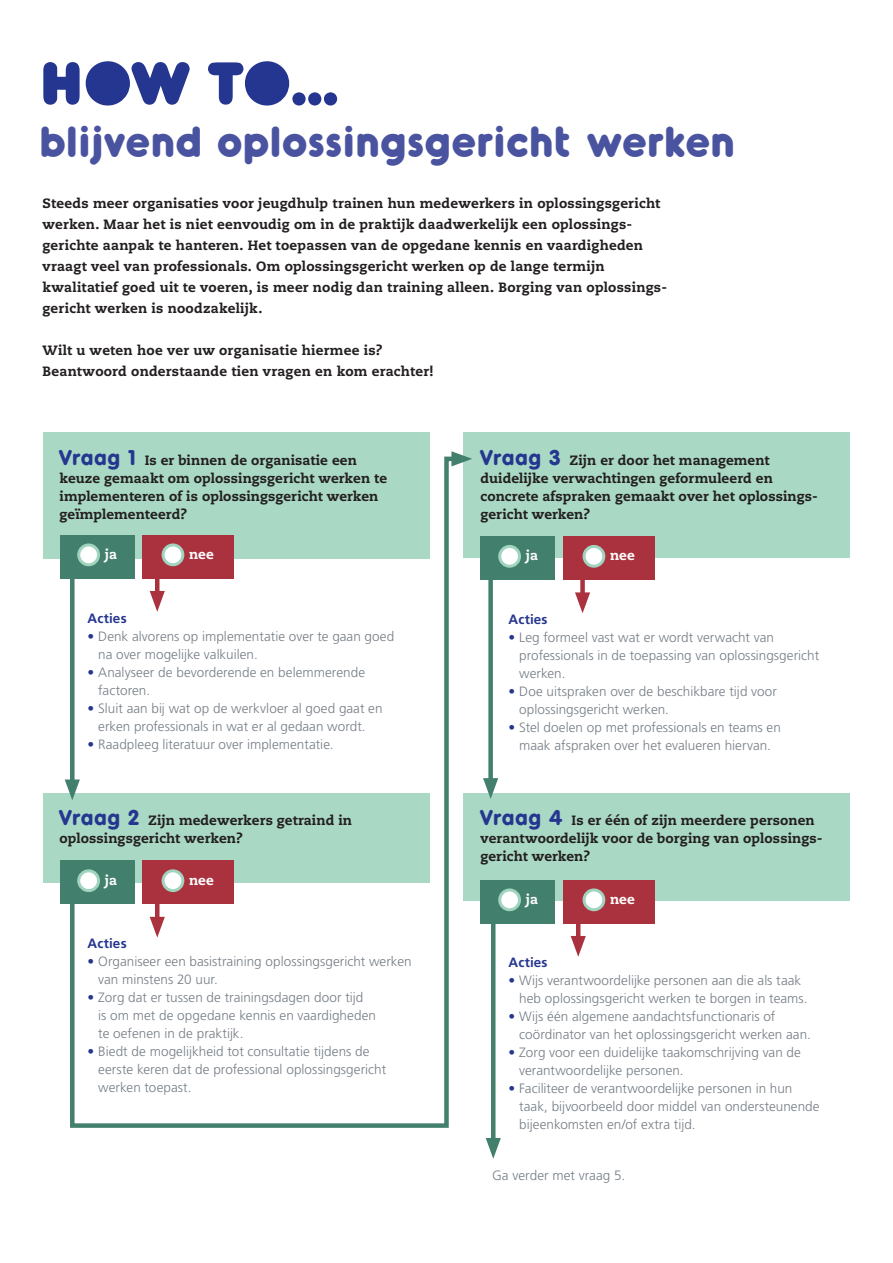
<style>
.page{position:relative;width:893px;height:1263px;background:#fff}
.page>*{position:absolute;margin:0;border:0;box-sizing:border-box;transform-origin:0 0}
.t1{font:900 63px "Baruta";color:#253690}
.t2{font:700 46.5px "Oduda";letter-spacing:.03em;color:#4a539f}
.acties{font:300 13.5px/18px "Frutiger LT Std";letter-spacing:.005em;color:#757e86}
.intro{font:800 13.5px/21px "Caecilia LT Std";letter-spacing:.01em;color:#231f20}
.acties_kopje{font:700 13.5px "Frutiger LT Std";letter-spacing:.01em;color:#253690}
.inspringen{font:800 13.5px "Caecilia LT Std";letter-spacing:-.005em;color:#fff}
.s1{font-family:"VAG Rounded";font-weight:900;font-size:21px;color:#253690}
.s2{color:#253690}
</style>
<div class="page">
<div style="left:43px;top:432px;width:386px;height:126px;background:#a9d8c4"></div>
<div style="left:463px;top:793px;width:387px;height:107px;background:#a9d8c4"></div>
<div style="left:43px;top:793px;width:386px;height:89px;background:#a9d8c4"></div>
<div style="left:463px;top:432px;width:387px;height:126px;background:#a9d8c4"></div>
<div style="left:563px;top:880px;width:92px;height:43px;background:#aa323e"></div>
<div style="left:563px;top:536px;width:92px;height:44px;background:#aa323e"></div>
<div style="left:60px;top:535px;width:74px;height:43px;background:#437f6d"></div>
<div style="left:480px;top:880px;width:75px;height:43px;background:#437f6d"></div>
<div style="left:60px;top:860px;width:74px;height:44px;background:#437f6d"></div>
<div style="left:480px;top:536px;width:75px;height:44px;background:#437f6d"></div>
<div style="left:584px;top:890px;width:20px;height:20px;background:#fff;border-radius:50%"></div>
<div style="left:583px;top:888px;width:22px;height:23px;border:3px solid #a1d4be;border-radius:50%"></div>
<div style="left:584px;top:546px;width:20px;height:20px;background:#fff;border-radius:50%"></div>
<div style="left:583px;top:545px;width:22px;height:23px;border:3px solid #a1d4be;border-radius:50%"></div>
<div style="left:500px;top:890px;width:19px;height:20px;background:#fff;border-radius:50%"></div>
<div style="left:498px;top:888px;width:23px;height:23px;border:3px solid #a1d4be;border-radius:50%"></div>
<div style="left:500px;top:546px;width:19px;height:20px;background:#fff;border-radius:50%"></div>
<div style="left:498px;top:545px;width:23px;height:23px;border:3px solid #a1d4be;border-radius:50%"></div>
<hr style="left:576px;top:915px;width:4px;height:29px;background:#aa323e">
<svg style="left:571px;top:936px;width:15px;height:21px"></svg>
<div style="left:580px;top:571px;width:5px;height:30px;background:#aa323e"></div>
<svg style="left:575px;top:592px;width:15px;height:21px"></svg>
<svg style="left:65px;top:779px;width:3px;height:9px"></svg>
<hr style="left:491px;top:915px;width:4px;height:231px;background:#437f6d">
<svg style="left:486px;top:1138px;width:15px;height:21px"></svg>
<div style="left:488px;top:580px;width:5px;height:206px;background:#437f6d"></div>
<svg style="left:483px;top:778px;width:15px;height:21px"></svg>
<svg style="left:68px;top:454px;width:396px;height:674px"></svg>
<svg style="left:451px;top:451px;width:21px;height:15px"></svg>
<p class="t1" style="left:40px;top:42px;width:299px">HOW TO…</p>
<p class="t2" style="left:40px;top:124px;width:695px">blijvend oplossingsgericht werken</p>
<p class="intro" style="left:43px;top:193px;width:619px">Steeds meer organisaties voor jeugdhulp trainen hun medewerkers in oplossingsgericht werken. Maar het is niet eenvoudig om in de praktijk daadwerkelijk een oplossings&shy;gerichte aanpak te hanteren. Het toepassen van de opgedane kennis en vaardigheden vraagt veel van professionals. Om oplossingsgericht werken op de lange termijn</p>
<p class="intro" style="left:43px;top:277px;width:626px">kwalitatief goed uit te voeren, is meer nodig dan training alleen. Borging van oplossings&shy;gericht werken is noodzakelijk.</p>
<p class="intro" style="left:43px;top:340px;width:341px">Wilt u weten hoe ver uw organisatie hiermee is?</p>
<p class="intro" style="left:43px;top:361px;width:392px">Beantwoord onderstaande tien vragen en kom erachter!</p>
<p class="intro" style="left:60px;top:449px;width:299px"><span class="s1">Vraag 1</span> Is er binnen de organisatie een</p>
<p class="intro" style="left:60px;top:469px;width:329px;line-height:18px">keuze gemaakt om oplossingsgericht werken te implementeren of is oplossingsgericht werken</p>
<p class="intro" style="left:60px;top:503px;width:129px">geïmplementeerd?</p>
<p class="intro" style="left:480px;top:450px;width:290px"><span class="s1">Vraag 3</span> Zijn er door het management</p>
<p class="intro" style="left:480px;top:468px;width:294px">duidelijke verwachtingen geformuleerd en</p>
<p class="intro" style="left:480px;top:486px;width:339px">concrete afspraken gemaakt over het oplossings-</p>
<p class="intro" style="left:480px;top:504px;width:111px">gericht werken?</p>
<p class="inspringen" style="left:105px;top:546px;width:14px">ja</p>
<p class="inspringen" style="left:610px;top:547px;width:26px">nee</p>
<p class="inspringen" style="left:526px;top:547px;width:14px">ja</p>
<p class="inspringen" style="left:189px;top:546px;width:26px">nee</p>
<p class="acties_kopje" style="left:88px;top:610px;width:41px">Acties</p>
<p class="acties" style="left:98px;top:627px;width:298px;text-indent:-11px"><span class="s2">•</span> Denk alvorens op implementatie over te gaan goed na over mogelijke valkuilen.</p>
<p class="acties" style="left:98px;top:663px;width:268px;text-indent:-11px"><span class="s2">•</span> Analyseer de bevorderende en belemmerende factoren.</p>
<p class="acties" style="left:88px;top:699px;width:296px;text-align:center"><span class="s2">•</span> Sluit aan bij wat op de werkvloer al goed gaat en erken professionals in wat er al gedaan wordt.</p>
<p class="acties" style="left:88px;top:735px;width:248px"><span class="s2">•</span> Raadpleeg literatuur over implementatie.</p>
<p class="intro" style="left:60px;top:809px;width:294px"><span class="s1">Vraag 2</span> Zijn medewerkers getraind in</p>
<p class="intro" style="left:60px;top:827px;width:184px">oplossingsgericht werken?</p>
<p class="inspringen" style="left:105px;top:871px;width:14px">ja</p>
<p class="inspringen" style="left:189px;top:871px;width:26px">nee</p>
<p class="acties_kopje" style="left:88px;top:935px;width:41px">Acties</p>
<p class="acties" style="left:98px;top:952px;width:315px;text-indent:-11px"><span class="s2">•</span> Organiseer een basistraining oplossingsgericht werken van minstens 20 uur.</p>
<p class="acties" style="left:98px;top:988px;width:279px;text-indent:-11px"><span class="s2">•</span> Zorg dat er tussen de trainingsdagen door tijd<br>is om met de opgedane kennis en vaardigheden te oefenen in de praktijk.</p>
<p class="acties" style="left:98px;top:1042px;width:289px;text-indent:-11px"><span class="s2">•</span> Biedt de mogelijkheid tot consultatie tijdens de eerste keren dat de professional oplossingsgericht werken toepast.</p>
<p class="acties_kopje" style="left:509px;top:611px;width:41px">Acties</p>
<p class="acties" style="left:519px;top:629px;width:301px;text-indent:-11px"><span class="s2">•</span> Leg formeel vast wat er wordt verwacht van professionals in de toepassing van oplossingsgericht werken.</p>
<p class="acties" style="left:519px;top:683px;width:259px;text-indent:-11px"><span class="s2">•</span> Doe uitspraken over de beschikbare tijd voor oplossingsgericht werken.</p>
<p class="acties" style="left:509px;top:719px;width:274px;text-align:center"><span class="s2">•</span> Stel doelen op met professionals en teams en maak afspraken over het evalueren hiervan.</p>
<p class="intro" style="left:480px;top:811px;width:343px;line-height:18px"><span class="s1">Vraag 4</span> Is er één of zijn meerdere personen verantwoordelijk voor de borging van oplossings&shy;gericht werken?</p>
<p class="inspringen" style="left:526px;top:891px;width:14px">ja</p>
<p class="inspringen" style="left:610px;top:891px;width:26px">nee</p>
<p class="acties_kopje" style="left:509px;top:954px;width:41px">Acties</p>
<p class="acties" style="left:519px;top:971px;width:290px;text-indent:-11px"><span class="s2">•</span> Wijs verantwoordelijke personen aan die als taak heb oplossingsgericht werken te borgen in teams.</p>
<p class="acties" style="left:519px;top:1007px;width:293px;text-indent:-11px"><span class="s2">•</span> Wijs één algemene aandachtsfunctionaris of coördinator van het oplossingsgericht werken aan.</p>
<p class="acties" style="left:519px;top:1043px;width:283px;text-indent:-11px"><span class="s2">•</span> Zorg voor een duidelijke taakomschrijving van de verantwoordelijke personen.</p>
<p class="acties" style="left:519px;top:1079px;width:302px;text-indent:-11px"><span class="s2">•</span> Faciliteer de verantwoordelijke personen in hun taak, bijvoorbeeld door middel van ondersteunende bijeenkomsten en/of extra tijd.</p>
<p class="acties" style="left:492px;top:1167px;width:135px">Ga verder met vraag 5.</p>
</div>
